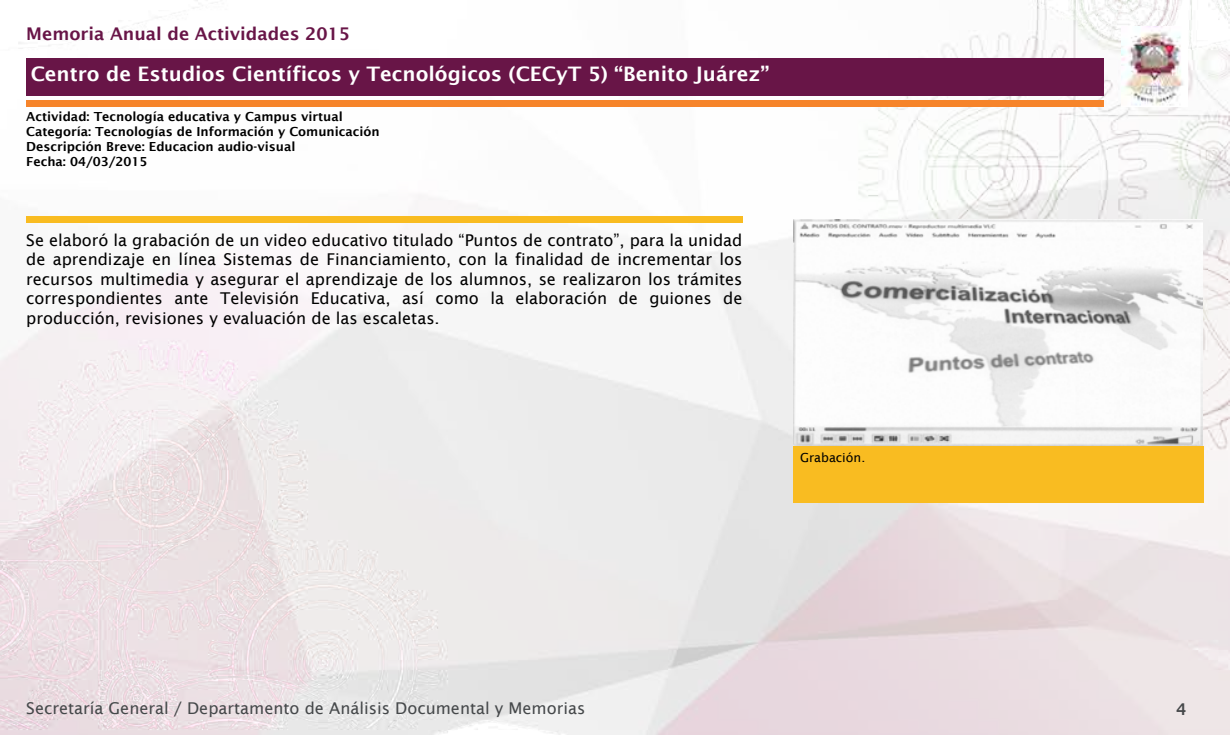
<style>
.page{position:relative;width:1230px;height:735px;background:#fff}
.page>*{position:absolute;margin:0;border:0;box-sizing:border-box;transform-origin:0 0}
.t1{font:600 20px "Lucida Sans";color:#fff}
.t2{font:600 17.5px "Lucida Sans";color:#681547}
.t3{font:16.25px/19.5px "Lucida Sans";color:#000;text-align:justify}
.t4{font:16.25px "Lucida Sans";color:#45484a}
.t5{font:600 16.25px "Lucida Sans";color:#45484a}
.t6{font:600 12.5px/15px "Lucida Sans";color:#000}
.t7{font:12.5px "Lucida Sans";color:#000}
</style>
<div class="page">
<img style="left:0;top:0;width:1230px;height:735px">
<div style="left:26px;top:58px;width:1078px;height:38px;background:#681547"></div>
<div style="left:26px;top:216px;width:716px;height:7px;background:#f9bc21"></div>
<div style="left:26px;top:100px;width:1078px;height:6px;background:#f6842a"></div>
<img style="left:1121px;top:26px;width:67px;height:80px">
<div style="left:793px;top:446px;width:411px;height:56px;background:#f9bc21"></div>
<img style="left:793px;top:220px;width:410px;height:226px">
<p class="t2" style="left:26px;top:24px;width:325px">Memoria Anual de Actividades 2015</p>
<p class="t1" style="left:31px;top:63px;width:740px">Centro de Estudios Científicos y Tecnológicos (CECyT 5) “Benito Juárez”</p>
<p class="t6" style="left:26px;top:109px;width:355px">Actividad: Tecnología educativa y Campus virtual Categoría: Tecnologías de Información y Comunicación Descripción Breve: Educacion audio-visual<br>Fecha: 04/03/2015</p>
<p class="t3" style="left:26px;top:230px;width:718px">Se elaboró la grabación de un video educativo titulado “Puntos de contrato”, para la unidad de aprendizaje en línea Sistemas de Financiamiento, con la finalidad de incrementar los recursos multimedia y asegurar el aprendizaje de los alumnos, se realizaron los trámites correspondientes ante Televisión Educativa, así como la elaboración de guiones de producción, revisiones y evaluación de las escaletas.</p>
<p class="t7" style="left:800px;top:450px;width:67px">Grabación.</p>
<p class="t4" style="left:26px;top:699px;width:561px">Secretaría General / Departamento de Análisis Documental y Memorias</p>
<p class="t5" style="left:1176px;top:700px;width:12px">4</p>
</div>
